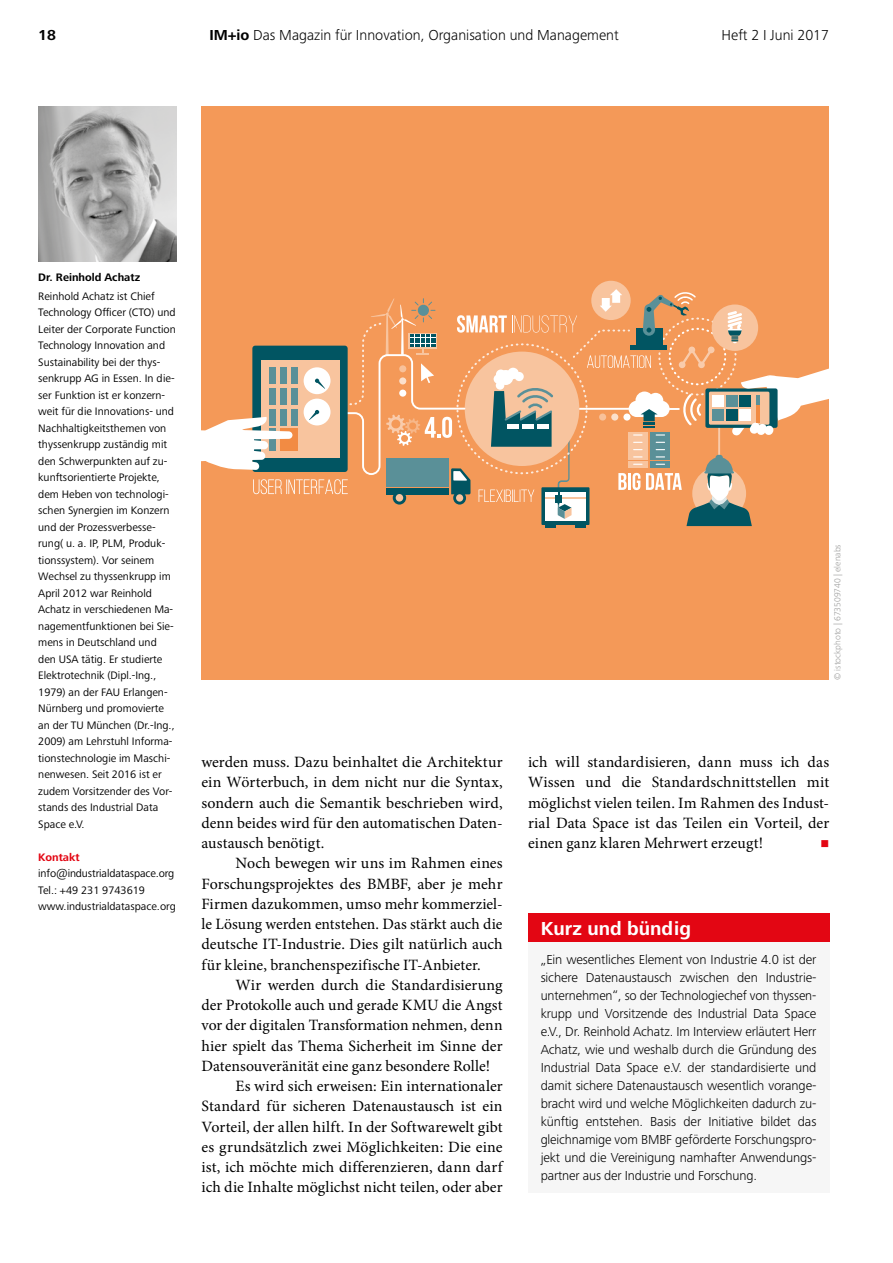
<style>
.page{position:relative;width:893px;height:1263px;background:#fff}
.page>*{position:absolute;margin:0;border:0;box-sizing:border-box;transform-origin:0 0}
.t1{font:700 19.5px "Frutiger Next Pro";color:#fff}
.t2{font:15.75px/20.2px "Minion Pro";color:#000;text-align:justify}
.t3{font:300 15px "Frutiger Next Pro";color:#000}
.t4{font:700 15px "Frutiger Next Pro";color:#000}
.t5{font:300 13.5px/18px "Frutiger Next Pro";letter-spacing:-.01em;color:#000;text-align:justify}
.t6{font:12px "Wingdings";color:#e30613}
.t7{font:11.25px/16.5px "Frutiger Next Pro";color:#000}
.t8{font:700 11.25px "Frutiger Next Pro";color:#000}
.t9{font:700 11.25px "Frutiger Next Pro";color:#e30613}
.t10{font:300 9px "Frutiger Next Pro";color:#9d9d9c}
.s1{font-weight:700}
</style>
<div class="page">
<div style="left:528px;top:941px;width:301px;height:251px;background:#f6f6f6"></div>
<div style="left:528px;top:913px;width:301px;height:29px;background:#e30613"></div>
<img style="left:38px;top:107px;width:138px;height:154px">
<div style="left:202px;top:106px;width:627px;height:574px;background:#f49958"></div>
<div style="left:591px;top:281px;width:40px;height:39px;background:#f8c49e;border-radius:50%"></div>
<svg style="left:202px;top:289px;width:627px;height:238px"></svg>
<hr style="left:756px;top:395px;width:3px;height:25px;background:#5a9098">
<hr style="left:756px;top:405px;width:3px;height:17px;background:#f28b43">
<div style="left:712px;top:395px;width:11px;height:12px;background:#fff"></div>
<div style="left:726px;top:395px;width:11px;height:12px;background:#5a9098"></div>
<div style="left:740px;top:395px;width:11px;height:12px;background:#015562"></div>
<div style="left:712px;top:409px;width:11px;height:11px;background:#5a9098"></div>
<div style="left:726px;top:409px;width:11px;height:11px;background:#015562"></div>
<div style="left:740px;top:409px;width:11px;height:11px;background:#fff"></div>
<p class="t4" style="left:38px;top:27px;width:19px">18</p>
<p class="t3" style="left:209px;top:27px;width:411px"><span class="s1">IM+io</span> Das Magazin für Innovation, Organisation und Management</p>
<p class="t3" style="left:722px;top:27px;width:109px">Heft 2 I Juni 2017</p>
<p class="t8" style="left:38px;top:271px;width:103px">Dr. Reinhold Achatz</p>
<p class="t7" style="left:38px;top:288px;width:139px">Reinhold Achatz ist Chief<br>Technology Officer (CTO) und<br>Leiter der Corporate Function<br>Technology Innovation and<br>Sustainability bei der thys&shy;senkrupp AG in Essen. In die&shy;ser Funktion ist er konzern&shy;weit für die Innovations- und<br>Nachhaltigkeitsthemen von thyssenkrupp zuständig mit den Schwerpunkten auf zu&shy;kunftsorientierte Projekte, dem Heben von technologi&shy;schen Synergien im Konzern und der Prozessverbesse&shy;rung( u. a. IP, PLM, Produk&shy;tionssystem). Vor seinem<br>Wechsel zu thyssenkrupp im<br>April 2012 war Reinhold<br>Achatz in verschiedenen Ma&shy;nagementfunktionen bei Sie&shy;mens in Deutschland und den USA tätig. Er studierte<br>Elektrotechnik (Dipl.-Ing.,<br>1979) an der FAU Erlangen-<br>Nürnberg und promovierte an der TU München (Dr.-Ing.,<br>2009) am Lehrstuhl Informa&shy;tionstechnologie im Maschi&shy;nenwesen. Seit 2016 ist er zudem Vorsitzender des Vor&shy;stands des Industrial Data<br>Space e.V.</p>
<p class="t9" style="left:38px;top:851px;width:43px">Kontakt</p>
<p class="t7" style="left:38px;top:865px;width:139px">info@industrialdataspace.org<br>Tel.: +49 231 9743619 www.industrialdataspace.org</p>
<p class="t10" style="left:832px;top:680px;width:137px;rotate:-90deg">© istockphoto | 673509740 | elenabs</p>
<p class="t2" style="left:202px;top:752px;width:303px">werden muss. Dazu beinhaltet die Architektur ein Wörterbuch, in dem nicht nur die Syntax, sondern auch die Semantik beschrieben wird, denn beides wird für den automatischen Daten&shy;austausch benötigt.</p>
<p class="t2" style="left:202px;top:853px;width:303px;text-indent:34px">Noch bewegen wir uns im Rahmen eines Forschungsprojektes des BMBF, aber je mehr Firmen dazukommen, umso mehr kommerziel&shy;le Lösung werden entstehen. Das stärkt auch die deutsche IT-Industrie. Dies gilt natürlich auch für kleine, branchenspezifische IT-Anbieter.</p>
<p class="t2" style="left:236px;top:975px;width:269px">Wir werden durch die Standardisierung</p>
<p class="t2" style="left:202px;top:995px;width:303px">der Protokolle auch und gerade KMU die Angst</p>
<p class="t2" style="left:202px;top:1015px;width:303px">vor der digitalen Transformation nehmen, denn</p>
<p class="t2" style="left:202px;top:1035px;width:303px">hier spielt das Thema Sicherheit im Sinne der</p>
<p class="t2" style="left:202px;top:1056px;width:290px">Datensouveränität eine ganz besondere Rolle!</p>
<p class="t2" style="left:236px;top:1076px;width:269px">Es wird sich erweisen: Ein internationaler</p>
<p class="t2" style="left:202px;top:1096px;width:303px">Standard für sicheren Datenaustausch ist ein</p>
<p class="t2" style="left:202px;top:1116px;width:303px">Vorteil, der allen hilft. In der Softwarewelt gibt</p>
<p class="t2" style="left:202px;top:1137px;width:303px">es grundsätzlich zwei Möglichkeiten: Die eine</p>
<p class="t2" style="left:202px;top:1157px;width:303px">ist, ich möchte mich differenzieren, dann darf</p>
<p class="t2" style="left:202px;top:1177px;width:303px">ich die Inhalte möglichst nicht teilen, oder aber</p>
<p class="t2" style="left:528px;top:752px;width:303px">ich will standardisieren, dann muss ich das Wissen und die Standardschnittstellen mit möglichst vielen teilen. Im Rahmen des Indust&shy;rial Data Space ist das Teilen ein Vorteil, der einen ganz klaren Mehrwert erzeugt!</p>
<p class="t6" style="left:820px;top:837px;width:10px">■</p>
<p class="t1" style="left:541px;top:917px;width:152px">Kurz und bündig</p>
<p class="t5" style="left:541px;top:950px;width:277px">„Ein wesentliches Element von Industrie 4.0 ist der sichere Datenaustausch zwischen den Industrie&shy;unternehmen“, so der Technologiechef von thyssen&shy;krupp und Vorsitzende des Industrial Data Space e.V., Dr. Reinhold Achatz. Im Interview erläutert Herr Achatz, wie und weshalb durch die Gründung des Industrial Data Space e.V. der standardisierte und damit sichere Datenaustausch wesentlich vorange&shy;bracht wird und welche Möglichkeiten dadurch zu&shy;künftig entstehen. Basis der Initiative bildet das gleichnamige vom BMBF geförderte Forschungspro&shy;jekt und die Vereinigung namhafter Anwendungs&shy;partner aus der Industrie und Forschung.</p>
</div>
